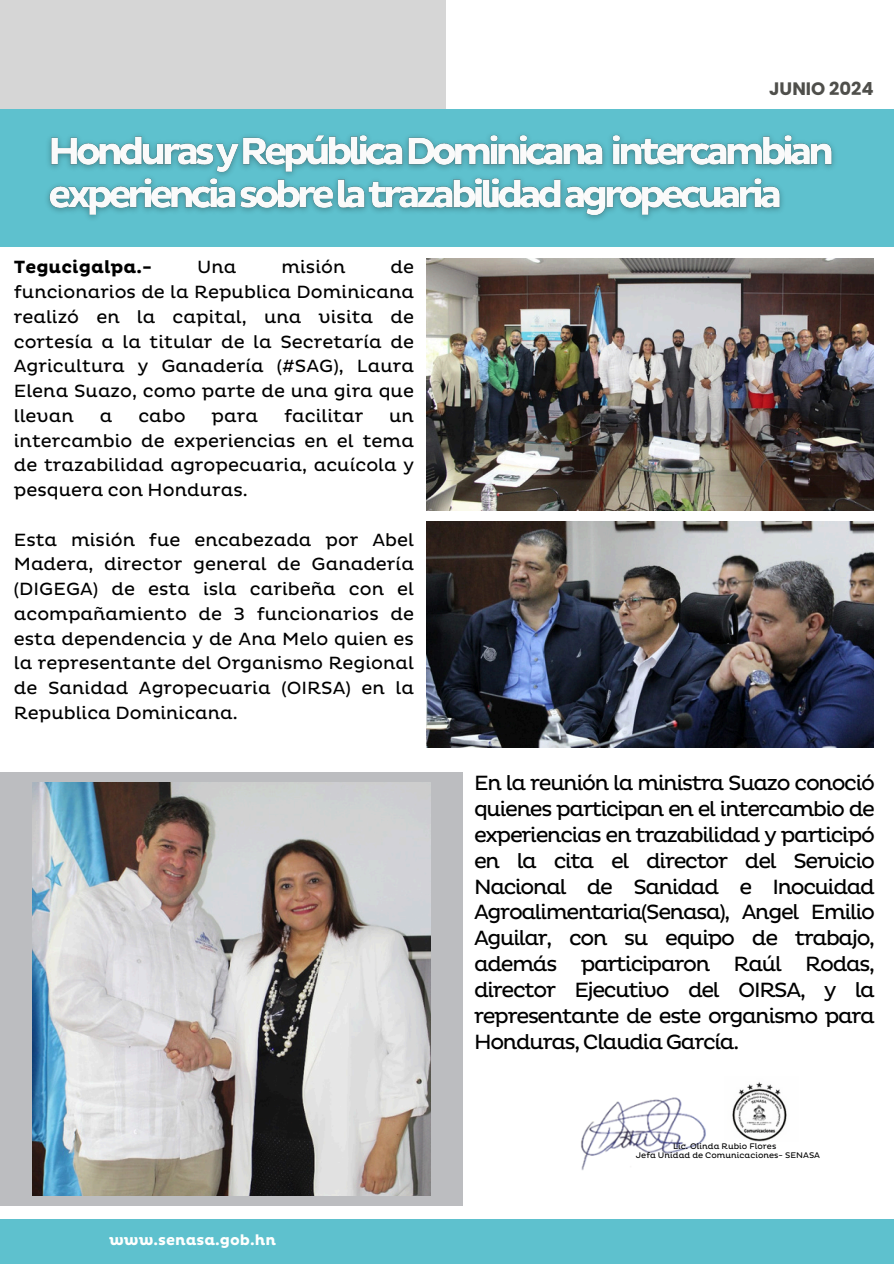
<style>
.page{position:relative;width:894px;height:1264px;background:#fff}
.page>*{position:absolute;margin:0;border:0;box-sizing:border-box;transform-origin:0 0}
.t1{font:21px/26px "Pluto";letter-spacing:-.06em;color:#000;text-align:justify}
.t2{font:18px/24.8px "Pluto";color:#000;text-align:justify}
.t3{font:700 18px "Pluto";color:#000}
.t4{font:700 18px "Poppins";color:#4f4f4b}
.t5{font:700 15px "Pluto";color:#fffffe}
.t6{font:8.25px "Pluto";color:#000}
</style>
<div class="page">
<div style="left:0;top:771px;width:462px;height:434px;background:#bcbdc0"></div>
<div style="left:0;top:109px;width:893px;height:137px;background:#5ec1ce"></div>
<div style="left:0;top:0;width:446px;height:109px;background:#d6d6d6"></div>
<img style="left:427px;top:258px;width:446px;height:252px">
<img style="left:427px;top:521px;width:446px;height:226px">
<img style="left:33px;top:782px;width:397px;height:413px">
<img style="left:47px;top:134px;width:788px;height:85px">
<img style="left:581px;top:1097px;width:125px;height:74px">
<img style="left:732px;top:1082px;width:55px;height:59px">
<div style="left:0;top:1218px;width:893px;height:45px;background:#5ec1ce"></div>
<p class="t4" style="left:769px;top:76px;width:106px">JUNIO 2024</p>
<p class="t3" style="left:14px;top:257px;width:140px">Tegucigalpa.-</p>
<p class="t2" style="left:197px;top:255px;width:41px">Una</p>
<p class="t2" style="left:281px;top:255px;width:65px">misión</p>
<p class="t2" style="left:14px;top:255px;width:401px;text-indent:376px">de funcionarios de la Republica Dominicana realizó en la capital, una visita de cortesía a la titular de la Secretaría de Agricultura y Ganadería (#SAG), Laura Elena Suazo, como parte de una gira que llevan</p>
<p class="t2" style="left:100px;top:404px;width:14px">a</p>
<p class="t2" style="left:138px;top:404px;width:49px">cabo</p>
<p class="t2" style="left:211px;top:404px;width:48px">para</p>
<p class="t2" style="left:284px;top:404px;width:81px">facilitar</p>
<p class="t2" style="left:14px;top:404px;width:401px;text-indent:375px">un intercambio de experiencias en el tema de trazabilidad agropecuaria, acuícola y pesquera con Honduras.</p>
<p class="t2" style="left:14px;top:528px;width:401px">Esta misión fue encabezada por Abel Madera, director general de Ganadería (DIGEGA) de esta isla caribeña con el acompañamiento de 3 funcionarios de esta dependencia y de Ana Melo quien es la representante del Organismo Regional de Sanidad Agropecuaria (OIRSA) en la Republica Dominicana.</p>
<h5 class="t5" style="left:109px;top:1231px;width:168px">www.senasa.gob.hn</h5>
<h2 class="t1" style="left:474px;top:770px;width:402px">En la reunión la ministra Suazo conoció quienes participan en el intercambio de experiencias en trazabilidad y participó en la cita el director del Servicio Nacional de Sanidad e Inocuidad Agroalimentaria(Senasa), Angel Emilio Aguilar, con su equipo de trabajo, además participaron Raúl Rodas, director Ejecutivo del OIRSA, y la representante de este organismo para Honduras, Claudia García.</h2>
<p class="t6" style="left:673px;top:1141px;width:105px">Lic. Olinda Rubio Flores</p>
<p class="t6" style="left:635px;top:1150px;width:186px">Jefa Unidad de Comunicaciones- SENASA</p>
</div>
